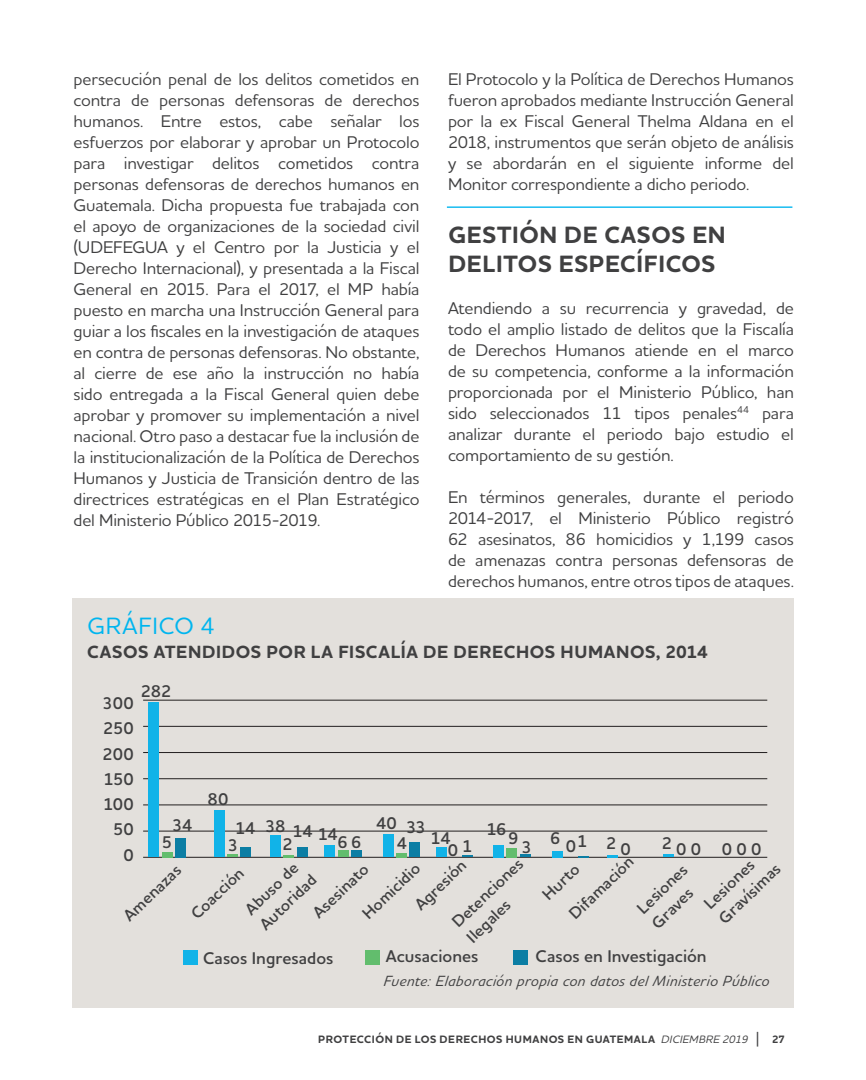
<style>
.page{position:relative;width:866px;height:1080px;background:#fff}
.page>*{position:absolute;margin:0;border:0;box-sizing:border-box;transform-origin:0 0}
.t1{font:700 24px/28.8px "Houschka Alt Pro";letter-spacing:.03em;color:#404041}
.t2{font:500 24px "Houschka Alt Pro";letter-spacing:.035em;color:#00b5ef}
.t3{font:700 18px "Houschka Alt Pro";letter-spacing:.03em;color:#404041}
.t4{font:500 17.25px/21px "Houschka Alt Pro";letter-spacing:-.01em;color:#404041;text-align:justify}
.t5{font:600 17.25px/25.2px "Houschka Alt Pro";color:#404041}
.t6{font:600 16.5px/21px "Houschka Alt Pro";color:#404041}
.t7{font:italic 500 15px "Houschka Alt Pro";letter-spacing:.03em;color:#404041}
.t8{font:700 10.95px "Houschka Alt Pro";letter-spacing:.045em;color:#404041}
.s1{font-weight:500;font-style:italic}
.s2{font-weight:500;font-size:16.35px}
</style>
<div class="page">
<div style="left:72px;top:598px;width:721px;height:410px;background:#e3e0dc"></div>
<div style="left:183px;top:950px;width:14px;height:15px;background:#11b3e8"></div>
<div style="left:365px;top:950px;width:15px;height:15px;background:#62bd6d"></div>
<div style="left:513px;top:950px;width:15px;height:15px;background:#0c7ea4"></div>
<hr style="left:143px;top:857px;width:624px;height:1px;background:#221f1f">
<hr style="left:143px;top:831px;width:624px;height:1px;background:#221f1f">
<hr style="left:143px;top:805px;width:624px;height:1px;background:#221f1f">
<hr style="left:143px;top:778px;width:624px;height:1px;background:#221f1f">
<hr style="left:143px;top:752px;width:624px;height:1px;background:#221f1f">
<hr style="left:143px;top:726px;width:624px;height:1px;background:#221f1f">
<hr style="left:143px;top:700px;width:624px;height:1px;background:#221f1f">
<div style="left:149px;top:702px;width:10px;height:155px;background:#11b3e8"></div>
<div style="left:162px;top:852px;width:10px;height:5px;background:#62bd6d"></div>
<div style="left:383px;top:835px;width:10px;height:22px;background:#11b3e8"></div>
<div style="left:436px;top:847px;width:10px;height:10px;background:#11b3e8"></div>
<div style="left:493px;top:845px;width:10px;height:12px;background:#11b3e8"></div>
<div style="left:551px;top:851px;width:11px;height:6px;background:#11b3e8"></div>
<div style="left:175px;top:838px;width:10px;height:19px;background:#0c7ea4"></div>
<hr style="left:396px;top:853px;width:11px;height:4px;background:#62bd6d">
<div style="left:409px;top:843px;width:11px;height:14px;background:#0c7ea4"></div>
<div style="left:506px;top:848px;width:11px;height:9px;background:#62bd6d"></div>
<svg style="left:520px;top:855px;width:10px;height:2px"></svg>
<div style="left:214px;top:810px;width:10px;height:47px;background:#11b3e8"></div>
<svg style="left:227px;top:855px;width:10px;height:2px"></svg>
<div style="left:240px;top:847px;width:11px;height:10px;background:#0c7ea4"></div>
<div style="left:270px;top:835px;width:10px;height:22px;background:#11b3e8"></div>
<svg style="left:283px;top:855px;width:11px;height:2px"></svg>
<div style="left:297px;top:847px;width:10px;height:10px;background:#0c7ea4"></div>
<div style="left:324px;top:846px;width:10px;height:11px;background:#11b3e8"></div>
<div style="left:338px;top:851px;width:10px;height:6px;background:#62bd6d"></div>
<div style="left:351px;top:851px;width:11px;height:6px;background:#0c7ea4"></div>
<svg style="left:606px;top:855px;width:11px;height:3px"></svg>
<svg style="left:662px;top:854px;width:11px;height:3px"></svg>
<hr style="left:447px;top:206px;width:345px;height:2px;background:#00b5ef">
<p class="t4" style="left:73px;top:68px;width:347px">persecución penal de los delitos cometidos en contra de personas defensoras de derechos humanos. Entre estos, cabe señalar los esfuerzos por elaborar y aprobar un Protocolo para investigar delitos cometidos contra personas defensoras de derechos humanos en Guatemala. Dicha propuesta fue trabajada con el apoyo de organizaciones de la sociedad civil (UDEFEGUA y el Centro por la Justicia y el Derecho Internacional), y presentada a la Fiscal General en 2015. Para el 2017, el MP había puesto en marcha una Instrucción General para guiar a los fiscales en la investigación de ataques en contra de personas defensoras. No obstante, al cierre de ese año la instrucción no había sido entregada a la Fiscal General quien debe aprobar y promover su implementación a nivel nacional. Otro paso a destacar fue la inclusión de la institucionalización de la Política de Derechos Humanos y Justicia de Transición dentro de las directrices estratégicas en el Plan Estratégico del Ministerio Público 2015-2019.</p>
<p class="t4" style="left:448px;top:68px;width:347px">El Protocolo y la Política de Derechos Humanos fueron aprobados mediante Instrucción General por la ex Fiscal General Thelma Aldana en el 2018, instrumentos que serán objeto de análisis y se abordarán en el siguiente informe del Monitor correspondiente a dicho periodo.</p>
<h1 class="t1" style="left:448px;top:220px;width:279px">GESTIÓN DE CASOS EN<br>DELITOS ESPECÍFICOS</h1>
<p class="t4" style="left:448px;top:297px;width:347px">Atendiendo a su recurrencia y gravedad, de todo el amplio listado de delitos que la Fiscalía de Derechos Humanos atiende en el marco de su competencia, conforme a la información proporcionada por el Ministerio Público, han sido seleccionados 11 tipos penales<sup>44</sup> para analizar durante el periodo bajo estudio el comportamiento de su gestión.</p>
<p class="t4" style="left:448px;top:486px;width:347px">En términos generales, durante el periodo 2014-2017, el Ministerio Público registró 62 asesinatos, 86 homicidios y 1,199 casos de amenazas contra personas defensoras de derechos humanos, entre otros tipos de ataques.</p>
<h1 class="t2" style="left:87px;top:610px;width:129px">GRÁFICO 4</h1>
<p class="t3" style="left:87px;top:640px;width:622px">CASOS ATENDIDOS POR LA FISCALÍA DE DERECHOS HUMANOS, 2014</p>
<p class="t5" style="left:102px;top:692px;width:33px;text-align:right">300<br>250<br>200<br>150<br>100<br>50<br>0</p>
<p class="t6" style="left:119px;top:912px;width:74px;rotate:-44deg">Amenazas</p>
<p class="t5" style="left:203px;top:947px;width:132px">Casos Ingresados</p>
<p class="t5" style="left:385px;top:945px;width:94px">Acusaciones</p>
<p class="t5" style="left:535px;top:945px;width:172px">Casos en Investigación</p>
<p class="t5" style="left:141px;top:680px;width:32px">282</p>
<p class="t5" style="left:207px;top:788px;width:22px">80</p>
<p class="t5" style="left:396px;top:815px;width:12px;line-height:19.5px;text-indent:-21px">40<br>4</p>
<p class="t5" style="left:406px;top:816px;width:21px">33</p>
<p class="t5" style="left:172px;top:813px;width:22px">34</p>
<p class="t5" style="left:235px;top:816px;width:22px">14</p>
<p class="t5" style="left:292px;top:819px;width:22px">14</p>
<p class="t5" style="left:228px;top:834px;width:12px">3</p>
<p class="t5" style="left:282px;top:819px;width:12px;line-height:18px;text-indent:-17px">38<br>2</p>
<p class="t5" style="left:318px;top:822px;width:22px">14</p>
<p class="t5" style="left:486px;top:818px;width:21px">16</p>
<p class="t5" style="left:550px;top:827px;width:12px">6</p>
<p class="t5" style="left:565px;top:833px;width:23px">01</p>
<p class="t5" style="left:721px;top:837px;width:41px">0 0 0</p>
<p class="t5" style="left:508px;top:827px;width:12px">9</p>
<p class="t5" style="left:430px;top:827px;width:22px">14</p>
<p class="t5" style="left:447px;top:837px;width:26px">01</p>
<p class="t5" style="left:337px;top:831px;width:25px">66</p>
<p class="t5" style="left:162px;top:831px;width:12px">5</p>
<p class="t5" style="left:606px;top:832px;width:12px">2</p>
<p class="t5" style="left:661px;top:832px;width:12px">2</p>
<p class="t5" style="left:521px;top:836px;width:12px">3</p>
<p class="t5" style="left:620px;top:837px;width:12px">0</p>
<p class="t5" style="left:676px;top:837px;width:27px">0 0</p>
<p class="t6" style="left:565px;top:909px;width:84px;rotate:-44deg">Difamación</p>
<p class="t6" style="left:714px;top:914px;width:80px;rotate:-44deg">Gravísimas</p>
<p class="t6" style="left:448px;top:918px;width:93px;rotate:-44deg">Detenciones</p>
<p class="t6" style="left:538px;top:891px;width:46px;rotate:-44deg">Hurto</p>
<p class="t6" style="left:700px;top:899px;width:65px;rotate:-44deg">Lesiones</p>
<p class="t6" style="left:187px;top:910px;width:68px;rotate:-44deg">Coacción</p>
<p class="t6" style="left:308px;top:908px;width:72px;rotate:-44deg">Asesinato</p>
<p class="t6" style="left:411px;top:901px;width:66px;rotate:-44deg">Agresión</p>
<p class="t6" style="left:241px;top:905px;width:69px;rotate:-44deg">Abuso de</p>
<p class="t6" style="left:358px;top:910px;width:75px;rotate:-44deg">Homicidio</p>
<p class="t6" style="left:633px;top:904px;width:65px;rotate:-44deg">Lesiones<br>Graves</p>
<p class="t6" style="left:256px;top:920px;width:74px;rotate:-44deg">Autoridad</p>
<p class="t6" style="left:462px;top:933px;width:55px;rotate:-44deg">Ilegales</p>
<p class="t7" style="left:383px;top:975px;width:389px">Fuente: Elaboración propia con datos del Ministerio Público</p>
<p class="t8" style="left:318px;top:1033px;width:468px">PROTECCIÓN DE LOS DERECHOS HUMANOS EN GUATEMALA <span class="s1">DICIEMBRE 2019</span> <span class="s2">|</span> 27</p>
</div>
